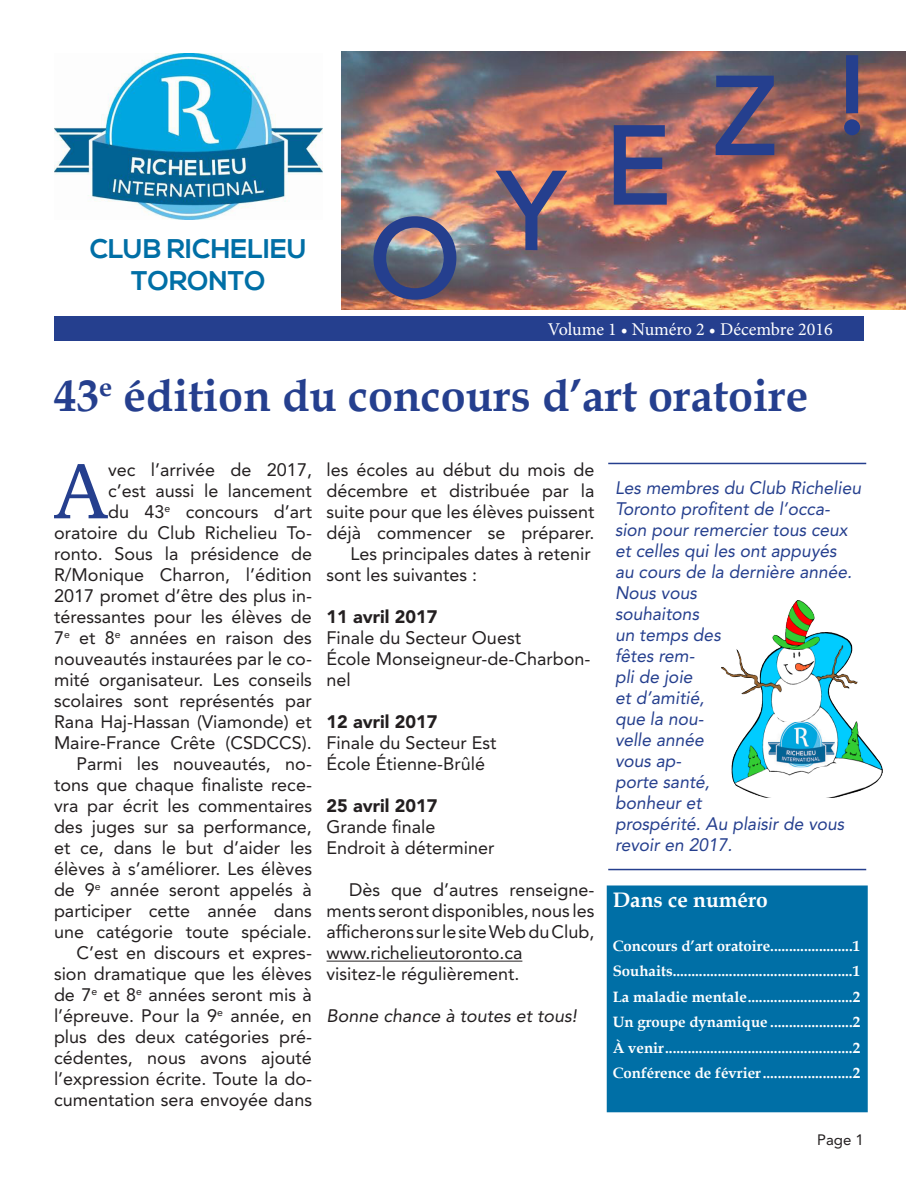
<style>
.page{position:relative;width:918px;height:1188px;background:#fff}
.page>*{position:absolute;margin:0;border:0;box-sizing:border-box;transform-origin:0 0}
.t1{font:108px "Avenir LT Std";color:#253f8e}
.t2{font:79.65px "Bookman Old Style";color:#253f8e}
.t3{font:700 45px "Book Antiqua";color:#253f8e}
.t4{font:700 27px "Nexa";color:#006fa6}
.t5{font:700 21px "Book Antiqua";color:#fff}
.t6{font:18px/21px "Avenir LT Std";color:#231f20;text-align:justify}
.t7{font:italic 18px/21px "Avenir LT Std";color:#253f8e}
.t8{font:900 18px "Avenir LT Std";color:#231f20}
.t9{font:18px "Minion Pro";color:#fff}
.t10{font:italic 18px "Avenir LT Std";color:#231f20}
.t11{font:700 15px "Book Antiqua";color:#fff}
.t12{font:15px "Avenir LT Std";color:#231f20}
</style>
<div class="page">
<img style="left:341px;top:52px;width:565px;height:258px">
<div style="left:607px;top:886px;width:261px;height:226px;background:#006fa6"></div>
<img style="left:54px;top:54px;width:269px;height:166px">
<div style="left:54px;top:316px;width:810px;height:25px;background:#253f8e"></div>
<img style="left:372px;top:215px;width:86px;height:86px">
<svg style="left:493px;top:169px;width:77px;height:83px;background:#a1736f"></svg>
<svg style="left:612px;top:124px;width:56px;height:82px;background:#8f626f"></svg>
<svg style="left:714px;top:74px;width:62px;height:83px;background:#815d6b"></svg>
<svg style="left:843px;top:54px;width:19px;height:83px;background:#6a5367"></svg>
<hr style="left:327px;top:961px;width:195px;height:1px;background:#231f20">
<hr style="left:608px;top:463px;width:258px;height:1px;background:#253f8e">
<hr style="left:608px;top:869px;width:258px;height:1px;background:#253f8e">
<img style="left:722px;top:601px;width:161px;height:197px">
<img style="left:768px;top:722px;width:67px;height:45px">
<p class="t4" style="left:90px;top:233px;width:219px">CLUB RICHELIEU</p>
<p class="t4" style="left:131px;top:265px;width:136px">TORONTO</p>
<p class="t1" style="left:370px;top:196px;width:92px">O</p>
<p class="t1" style="left:499px;top:148px;width:66px">Y</p>
<p class="t1" style="left:606px;top:103px;width:66px">E</p>
<p class="t1" style="left:714px;top:53px;width:63px">Z</p>
<p class="t1" style="left:837px;top:33px;width:32px">!</p>
<p class="t9" style="left:548px;top:317px;width:286px">Volume 1 • Numéro 2 • Décembre 2016</p>
<p class="t3" style="left:54px;top:365px;width:756px">43<sup>e</sup> édition du concours d’art oratoire</p>
<p class="t6" style="left:54px;top:460px;width:260px;text-align:right">vec l’arrivée de 2017,<br>c’est aussi le lancement<br>du 43<sup>e</sup> concours d’art oratoire du Club Richelieu To&shy;ronto. Sous la présidence de<br>R/Monique Charron, l’édition<br>2017 promet d’être des plus in&shy;téressantes pour les élèves de<br>7<sup>e</sup> et 8<sup>e</sup> années en raison des nouveautés instaurées par le co&shy;mité organisateur. Les conseils scolaires sont représentés par<br>Rana Haj-Hassan (Viamonde) et<br>Maire-France Crête (CSDCCS).</p>
<p class="t6" style="left:54px;top:754px;width:260px;text-indent:22px">Parmi les nouveautés, no&shy;tons que chaque finaliste rece&shy;vra par écrit les commentaires des juges sur sa performance, et ce, dans le but d’aider les élèves à s’améliorer. Les élèves de 9<sup>e</sup> année seront appelés à participer cette année dans une catégorie toute spéciale.</p>
<p class="t6" style="left:54px;top:943px;width:260px;text-indent:22px">C’est en discours et expres&shy;sion dramatique que les élèves de 7<sup>e</sup> et 8<sup>e</sup> années seront mis à l’épreuve. Pour la 9<sup>e</sup> année, en plus des deux catégories pré&shy;cédentes, nous avons ajouté l’expression écrite. Toute la do&shy;cumentation sera envoyée dans</p>
<p class="t2" style="left:54px;top:439px;width:56px">A</p>
<p class="t6" style="left:327px;top:460px;width:269px">les écoles au début du mois de décembre et distribuée par la suite pour que les élèves puissent déjà commencer se préparer.</p>
<p class="t6" style="left:327px;top:544px;width:266px;text-indent:24px">Les principales dates à retenir sont les suivantes :</p>
<p class="t8" style="left:327px;top:606px;width:112px">11 avril 2017</p>
<p class="t6" style="left:327px;top:628px;width:265px;text-align:left">Finale du Secteur Ouest<br>École Monseigneur-de-Charbon&shy;nel</p>
<p class="t8" style="left:327px;top:711px;width:112px">12 avril 2017</p>
<p class="t6" style="left:327px;top:733px;width:172px">Finale du Secteur Est</p>
<p class="t6" style="left:327px;top:754px;width:160px">École Étienne-Brûlé</p>
<p class="t8" style="left:327px;top:795px;width:112px">25 avril 2017</p>
<p class="t6" style="left:327px;top:817px;width:111px">Grande finale</p>
<p class="t6" style="left:327px;top:838px;width:170px">Endroit à déterminer</p>
<p class="t6" style="left:327px;top:880px;width:269px;text-indent:22px">Dès que d’autres renseigne&shy;ments seront disponibles, nous les afficherons sur le site Web du Club,</p>
<p class="t6" style="left:327px;top:943px;width:197px">www.richelieutoronto.ca</p>
<p class="t6" style="left:327px;top:964px;width:195px">visitez-le régulièrement.</p>
<p class="t10" style="left:327px;top:1006px;width:252px">Bonne chance à toutes et tous!</p>
<p class="t7" style="left:615px;top:478px;width:248px">Les membres du Club Richelieu<br>Toronto profitent de l’occa&shy;sion pour remercier tous ceux et celles qui les ont appuyés<br>au cours de la dernière année.<br>Nous vous<br>souhaitons<br>un temps des<br>fêtes rem-<br>pli de joie<br>et d’amitié,<br>que la nou-<br>velle année<br>vous ap-<br>porte santé,<br>bonheur et<br>prospérité. Au plaisir de vous revoir en 2017.</p>
<p class="t5" style="left:613px;top:886px;width:157px">Dans ce numéro</p>
<p class="t11" style="left:613px;top:935px;width:249px">Concours d’art oratoire......................1</p>
<p class="t11" style="left:613px;top:961px;width:249px">Souhaits................................................1</p>
<p class="t11" style="left:613px;top:986px;width:249px">La maladie mentale............................2</p>
<p class="t11" style="left:613px;top:1012px;width:249px">Un groupe dynamique ......................2</p>
<p class="t11" style="left:613px;top:1037px;width:249px">À venir..................................................2</p>
<p class="t11" style="left:613px;top:1063px;width:249px">Conférence de février........................2</p>
<p class="t12" style="left:817px;top:1131px;width:48px">Page 1</p>
</div>
